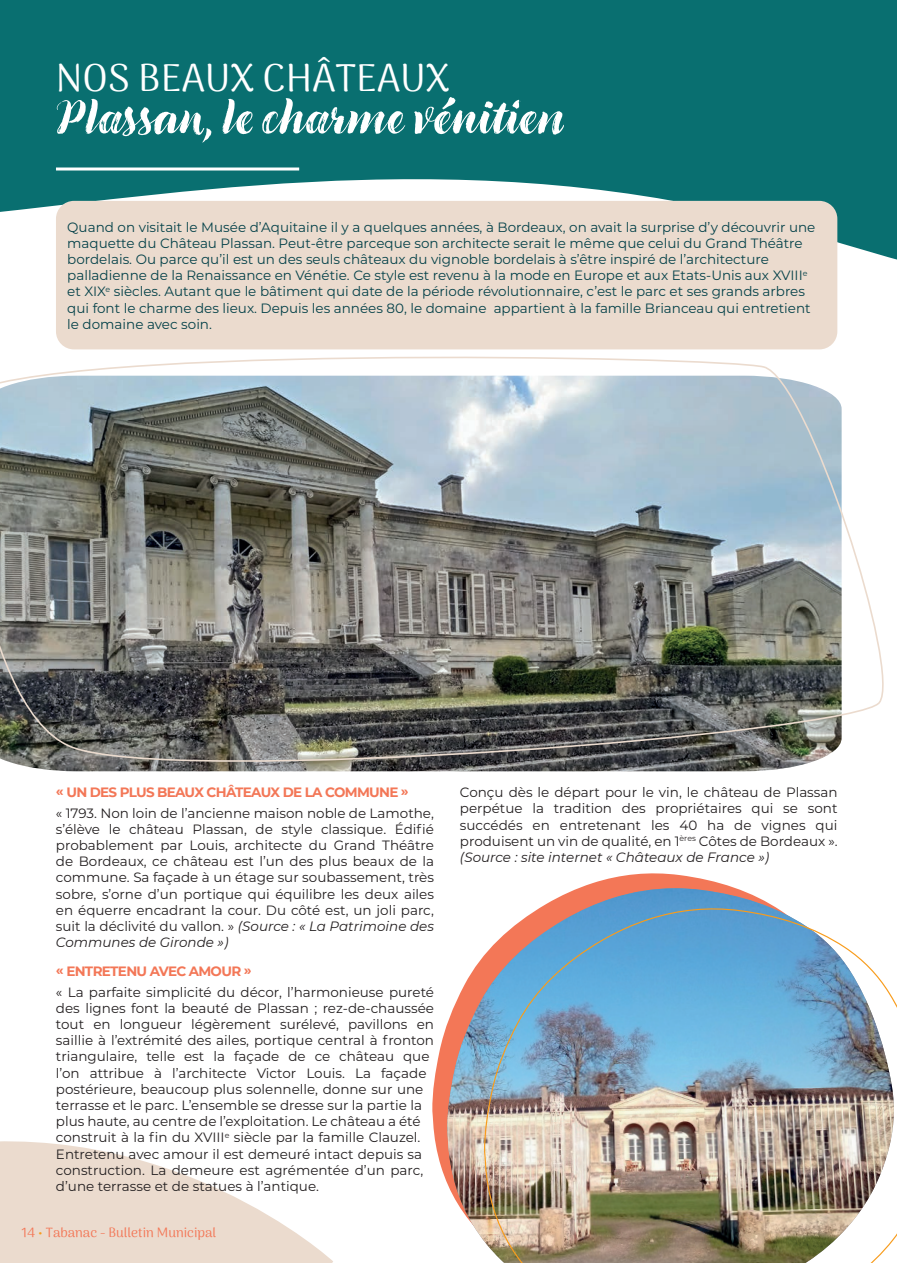
<style>
.page{position:relative;width:897px;height:1263px;background:#fff}
.page>*{position:absolute;margin:0;border:0;box-sizing:border-box;transform-origin:0 0}
.t1{font:italic 700 51px "Liebe Gerda";color:#fff}
.t2{font:39px "Arima Madurai";color:#fff}
.t3{font:13.5px/16.2px "Montserrat";color:#231f20;text-align:justify}
.t4{font:13.5px/16.2px "Montserrat";color:#044149}
.t5{font:700 13.5px "Montserrat";letter-spacing:-.05em;color:#f37757}
.t6{font:13.5px "Arima Madurai";color:#f37757}
.s1{font-style:italic}
.s2{color:#f89c1c}
</style>
<div class="page">
<svg style="left:0;top:1141px;width:333px;height:122px;fill:#ebdbce"></svg>
<svg style="left:0;top:0;width:897px;height:342px;background:#237e7f"></svg>
<svg style="left:432px;top:873px;width:297px;height:310px"></svg>
<div style="left:56px;top:201px;width:781px;height:148px;background:#ebdbce;border-radius:18px"></div>
<img style="left:0;top:342px;width:884px;height:430px">
<img style="left:447px;top:888px;width:327px;height:352px">
<img style="left:483px;top:906px;width:414px;height:357px">
<hr style="left:56px;top:167px;width:243px;height:3px;background:#fff">
<h2 class="t2" style="left:56px;top:52px;width:395px">NOS BEAUX CHÂTEAUX</h2>
<h1 class="t1" style="left:56px;top:86px;width:509px">Plassan, le charme vénitien</h1>
<p class="t4" style="left:67px;top:218px;width:750px">Quand on visitait le Musée d’Aquitaine il y a quelques années, à Bordeaux, on avait la surprise d’y découvrir une maquette du Château Plassan. Peut-être parceque son architecte serait le même que celui du Grand Théâtre bordelais. Ou parce qu’il est un des seuls châteaux du vignoble bordelais à s’être inspiré de l’architecture palladienne de la Renaissance en Vénétie. Ce style est revenu à la mode en Europe et aux Etats-Unis aux XVIII<sup>e </sup>et XIX<sup>e</sup> siècles. Autant que le bâtiment qui date de la période révolutionnaire, c’est le parc et ses grands arbres qui font le charme des lieux. Depuis les années 80, le domaine appartient à la famille Brianceau qui entretient le domaine avec soin.</p>
<p class="t5" style="left:56px;top:782px;width:354px">« UN DES PLUS BEAUX CHÂTEAUX DE LA COMMUNE »</p>
<p class="t3" style="left:56px;top:804px;width:380px">« 1793. Non loin de l’ancienne maison noble de Lamothe, s’élève le château Plassan, de style classique. Édifié probablement par Louis, architecte du Grand Théâtre de Bordeaux, ce château est l’un des plus beaux de la commune. Sa façade à un étage sur soubassement, très sobre, s’orne d’un portique qui équilibre les deux ailes en équerre encadrant la cour. Du côté est, un joli parc, suit la déclivité du vallon. » <span class="s1">(Source : « La Patrimoine des Communes de Gironde »)</span></p>
<p class="t5" style="left:56px;top:961px;width:197px">« ENTRETENU AVEC AMOUR »</p>
<p class="t3" style="left:56px;top:983px;width:380px;text-align:left">« La parfaite simplicité du décor, l’harmonieuse pureté des lignes font la beauté de Plassan ; rez-de-chaussée tout en longueur légèrement surélevé, pavillons en saillie à l’extrémité des ailes, portique central à fronton triangulaire, telle est la façade de ce château que l’on attribue à l’architecte Victor Louis. La façade postérieure, beaucoup plus solennelle, donne sur une terrasse et le parc. L’ensemble se dresse sur la partie la plus haute, au centre de l’exploitation. Le château a été construit à la fin du XVIII<sup>e</sup> siècle par la famille Clauzel.<br>Entretenu avec amour il est demeuré intact depuis sa construction. La demeure est agrémentée d’un parc, d’une terrasse et de statues à l’antique.</p>
<p class="t6" style="left:22px;top:1223px;width:196px">14 <span class="s2">•</span> Tabanac - Bulletin Municipal</p>
<p class="t3" style="left:460px;top:784px;width:379px">Conçu dès le départ pour le vin, le château de Plassan perpétue la tradition des propriétaires qui se sont succédés en entretenant les 40 ha de vignes qui produisent un vin de qualité, en 1<sup>ères</sup> Côtes de Bordeaux ». <span class="s1">(Source : site internet « Châteaux de France »)</span></p>
</div>
